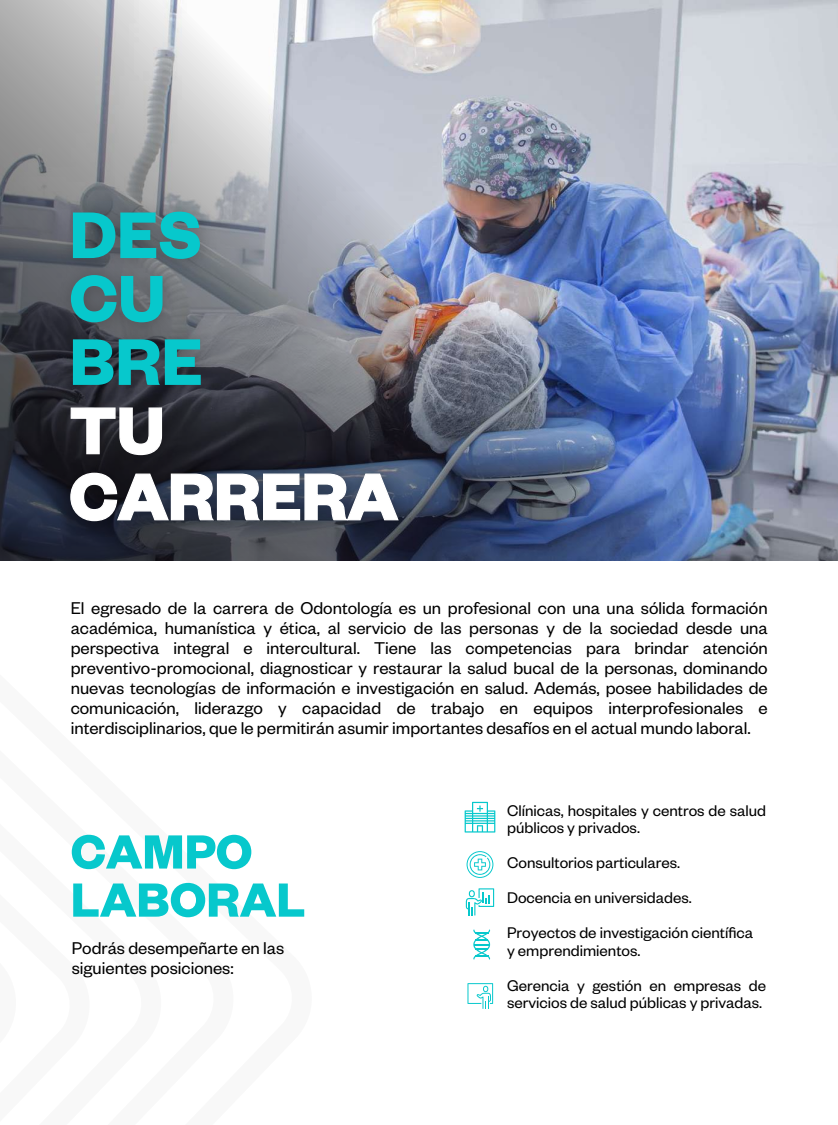
<style>
.page{position:relative;width:838px;height:1125px;background:#fff}
.page>*{position:absolute;margin:0;border:0;box-sizing:border-box;transform-origin:0 0}
.t1{font:700 72.38px/66.1px "Founders Grotesk";color:#fff}
.t2{font:700 72.38px/63.4px "Founders Grotesk";color:#07c8cc}
.t3{font:700 52.62px/48.1px "Founders Grotesk";color:#07c8cc}
.t4{font:18.75px/20px "Founders Grotesk";color:#000;text-align:justify}
.t5{font:17px/35px "Founders Grotesk";color:#000}
</style>
<div class="page">
<img style="left:712px;top:0;width:126px;height:561px">
<img style="left:0;top:0;width:712px;height:561px">
<img style="left:47px;top:178px;width:375px;height:382px">
<svg style="left:70px;top:407px;width:93px;height:49px;background:#3a3b40"></svg>
<svg style="left:70px;top:472px;width:329px;height:50px;background:#424a5a"></svg>
<svg style="left:467px;top:983px;width:26px;height:26px"></svg>
<svg style="left:466px;top:851px;width:27px;height:27px"></svg>
<svg style="left:466px;top:888px;width:28px;height:27px"></svg>
<svg style="left:473px;top:930px;width:17px;height:29px"></svg>
<svg style="left:464px;top:802px;width:31px;height:31px"></svg>
<h1 class="t2" style="left:69px;top:200px;width:135px">DES<br>CU<br>BRE</h1>
<h1 class="t1" style="left:69px;top:394px;width:330px">TU<br>CARRERA</h1>
<p class="t4" style="left:71px;top:597px;width:698px">El egresado de la carrera de Odontología es un profesional con una una sólida formación académica, humanística y ética, al servicio de las personas y de la sociedad desde una perspectiva integral e intercultural. Tiene las competencias para brindar atención preventivo-promocional, diagnosticar y restaurar la salud bucal de la personas, dominando nuevas tecnologías de información e investigación en salud. Además, posee habilidades de comunicación, liderazgo y capacidad de trabajo en equipos interprofesionales e interdisciplinarios, que le permitirán asumir importantes desafíos en el actual mundo laboral.</p>
<h2 class="t3" style="left:71px;top:825px;width:236px">CAMPO<br>LABORAL</h2>
<p class="t4" style="left:72px;top:937px;width:214px">Podrás desempeñarte en las siguientes posiciones:</p>
<p class="t5" style="left:507px;top:801px;width:260px;line-height:17.5px">Clínicas, hospitales y centros de salud públicos y privados.</p>
<p class="t5" style="left:507px;top:845px;width:247px">Consultorios particulares.<br>Docencia en universidades.<br>Proyectos de investigación científica</p>
<p class="t5" style="left:507px;top:932px;width:260px">y emprendimientos.<br>Gerencia y gestión en empresas de</p>
<p class="t5" style="left:507px;top:985px;width:256px">servicios de salud públicas y privadas.</p>
</div>
